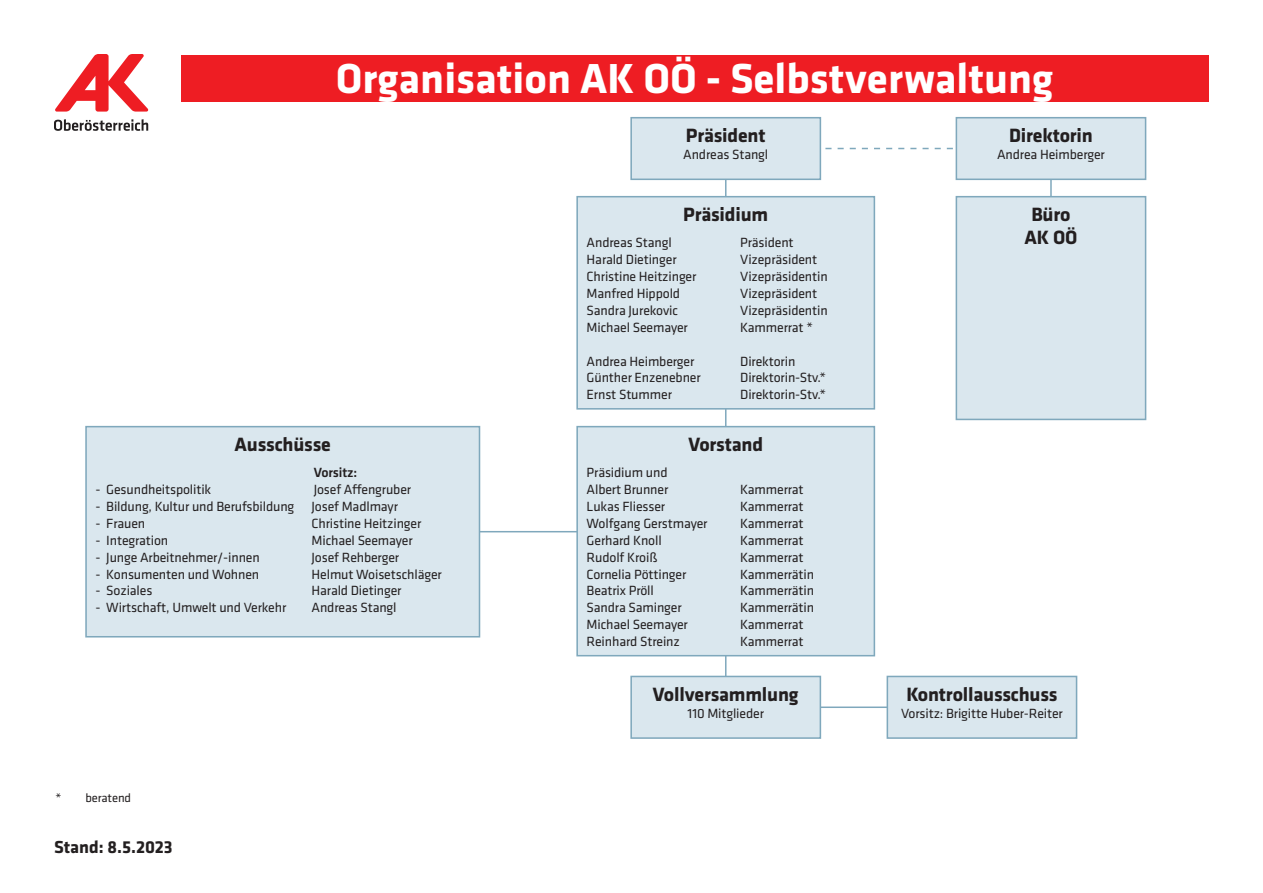
<style>
.page{position:relative;width:1263px;height:893px;background:#fff}
.page>*{position:absolute;margin:0;border:0;box-sizing:border-box;transform-origin:0 0}
.t1{font:700 43.5px "Klavika Basic";color:#fff}
.t2{font:700 19.95px/23.1px "Klavika Basic";letter-spacing:-.01em;color:#231f20;text-align:center}
.t3{font:700 18px "Klavika Basic";color:#231f20}
.t4{font:13.8px/17px "Klavika Basic";letter-spacing:-.01em;color:#231f20}
.t5{font:500 13.8px "Klavika Basic";letter-spacing:-.01em;color:#231f20}
.t6{font:12.6px "Klavika Basic";letter-spacing:-.01em;color:#231f20}
</style>
<div class="page">
<hr style="left:725px;top:160px;width:1px;height:532px;background:#7fa8bc">
<svg style="left:821px;top:148px;width:132px;height:1px"></svg>
<hr style="left:455px;top:531px;width:132px;height:1px;background:#7fa8bc">
<hr style="left:1050px;top:160px;width:2px;height:91px;background:#7fa8bc">
<div style="left:631px;top:118px;width:189px;height:61px;background:#dae7ee"></div>
<div style="left:630px;top:117px;width:191px;height:63px;border:2px solid #7fa8bc"></div>
<div style="left:956px;top:118px;width:189px;height:61px;background:#dae7ee"></div>
<div style="left:955px;top:117px;width:191px;height:63px;border:2px solid #7fa8bc"></div>
<div style="left:577px;top:197px;width:297px;height:212px;background:#dae7ee"></div>
<div style="left:576px;top:196px;width:299px;height:214px;border:2px solid #7fa8bc"></div>
<div style="left:956px;top:197px;width:189px;height:222px;background:#dae7ee"></div>
<div style="left:955px;top:196px;width:191px;height:224px;border:2px solid #7fa8bc"></div>
<div style="left:577px;top:427px;width:297px;height:229px;background:#dae7ee"></div>
<div style="left:576px;top:426px;width:299px;height:230px;border:2px solid #7fa8bc"></div>
<hr style="left:785px;top:706px;width:132px;height:2px;background:#7fa8bc">
<div style="left:631px;top:676px;width:189px;height:62px;background:#dae7ee"></div>
<div style="left:630px;top:676px;width:191px;height:63px;border:2px solid #7fa8bc"></div>
<div style="left:887px;top:676px;width:189px;height:62px;background:#dae7ee"></div>
<div style="left:886px;top:676px;width:191px;height:63px;border:2px solid #7fa8bc"></div>
<div style="left:86px;top:427px;width:393px;height:210px;background:#dae7ee"></div>
<div style="left:85px;top:426px;width:395px;height:211px;border:2px solid #7fa8bc"></div>
<svg style="left:55px;top:54px;width:93px;height:58px"></svg>
<svg style="left:54px;top:119px;width:94px;height:12px"></svg>
<div style="left:181px;top:55px;width:1027px;height:46px;background:#ee1d23"></div>
<h1 class="t1" style="left:336px;top:47px;width:719px">Organisation AK OÖ - Selbstverwaltung</h1>
<h2 class="t2" style="left:235px;top:432px;width:98px">Ausschüsse</h2>
<p class="t5" style="left:314px;top:463px;width:45px">Vorsitz:</p>
<p class="t4" style="left:96px;top:481px;width:117px">- Gesundheitspolitik</p>
<p class="t4" style="left:314px;top:481px;width:99px">Josef Affengruber</p>
<p class="t4" style="left:96px;top:497px;width:304px">- Bildung, Kultur und Berufsbildung Josef Madlmayr</p>
<p class="t4" style="left:96px;top:514px;width:51px">- Frauen</p>
<p class="t4" style="left:312px;top:514px;width:111px">Christine Heitzinger</p>
<p class="t4" style="left:96px;top:531px;width:74px">- Integration</p>
<p class="t4" style="left:312px;top:531px;width:103px">Michael Seemayer</p>
<p class="t4" style="left:96px;top:548px;width:166px">- Junge Arbeitnehmer/-innen</p>
<p class="t4" style="left:312px;top:548px;width:89px">Josef Rehberger</p>
<p class="t4" style="left:96px;top:565px;width:165px">- Konsumenten und Wohnen</p>
<p class="t4" style="left:312px;top:565px;width:132px">Helmut Woisetschläger</p>
<p class="t4" style="left:96px;top:582px;width:58px">- Soziales</p>
<p class="t4" style="left:312px;top:582px;width:91px">Harald Dietinger</p>
<p class="t4" style="left:96px;top:599px;width:192px">- Wirtschaft, Umwelt und Verkehr</p>
<p class="t4" style="left:312px;top:599px;width:87px">Andreas Stangl</p>
<p class="t6" style="left:56px;top:790px;width:77px">* beratend</p>
<h3 class="t3" style="left:54px;top:834px;width:120px">Stand: 8.5.2023</h3>
<h2 class="t2" style="left:686px;top:123px;width:81px">Präsident</h2>
<p class="t4" style="left:683px;top:146px;width:87px">Andreas Stangl</p>
<h2 class="t2" style="left:683px;top:202px;width:86px">Präsidium</h2>
<p class="t4" style="left:587px;top:234px;width:87px">Andreas Stangl</p>
<p class="t4" style="left:740px;top:234px;width:55px">Präsident</p>
<p class="t4" style="left:587px;top:251px;width:91px">Harald Dietinger</p>
<p class="t4" style="left:740px;top:251px;width:78px">Vizepräsident</p>
<p class="t4" style="left:587px;top:268px;width:111px">Christine Heitzinger</p>
<p class="t4" style="left:740px;top:268px;width:89px">Vizepräsidentin</p>
<p class="t4" style="left:587px;top:284px;width:95px">Manfred Hippold</p>
<p class="t4" style="left:740px;top:284px;width:78px">Vizepräsident</p>
<p class="t4" style="left:587px;top:301px;width:93px">Sandra Jurekovic</p>
<p class="t4" style="left:740px;top:301px;width:89px">Vizepräsidentin</p>
<p class="t4" style="left:587px;top:318px;width:103px">Michael Seemayer</p>
<p class="t4" style="left:740px;top:318px;width:74px">Kammerrat *</p>
<p class="t4" style="left:587px;top:352px;width:109px">Andrea Heimberger</p>
<p class="t4" style="left:740px;top:352px;width:57px">Direktorin</p>
<p class="t4" style="left:587px;top:369px;width:116px">Günther Enzenebner</p>
<p class="t4" style="left:740px;top:369px;width:87px">Direktorin-Stv.*</p>
<p class="t4" style="left:587px;top:386px;width:87px">Ernst Stummer</p>
<p class="t4" style="left:740px;top:386px;width:87px">Direktorin-Stv.*</p>
<p class="t4" style="left:587px;top:464px;width:83px">Präsidium und<br>Albert Brunner</p>
<h2 class="t2" style="left:688px;top:432px;width:76px">Vorstand</h2>
<p class="t4" style="left:740px;top:481px;width:65px">Kammerrat</p>
<p class="t4" style="left:587px;top:497px;width:80px">Lukas Fliesser</p>
<p class="t4" style="left:740px;top:497px;width:65px">Kammerrat</p>
<p class="t4" style="left:587px;top:514px;width:122px">Wolfgang Gerstmayer</p>
<p class="t4" style="left:740px;top:514px;width:65px">Kammerrat</p>
<p class="t4" style="left:587px;top:531px;width:77px">Gerhard Knoll</p>
<p class="t4" style="left:740px;top:531px;width:65px">Kammerrat</p>
<p class="t4" style="left:587px;top:548px;width:72px">Rudolf Kroiß</p>
<p class="t4" style="left:740px;top:548px;width:65px">Kammerrat</p>
<p class="t4" style="left:587px;top:565px;width:101px">Cornelia Pöttinger</p>
<p class="t4" style="left:740px;top:565px;width:75px">Kammerrätin</p>
<p class="t4" style="left:587px;top:582px;width:69px">Beatrix Pröll</p>
<p class="t4" style="left:740px;top:582px;width:75px">Kammerrätin</p>
<p class="t4" style="left:587px;top:599px;width:97px">Sandra Saminger</p>
<p class="t4" style="left:740px;top:599px;width:75px">Kammerrätin</p>
<p class="t4" style="left:587px;top:616px;width:103px">Michael Seemayer</p>
<p class="t4" style="left:740px;top:616px;width:65px">Kammerrat</p>
<p class="t4" style="left:587px;top:633px;width:95px">Reinhard Streinz</p>
<p class="t4" style="left:740px;top:633px;width:65px">Kammerrat</p>
<h2 class="t2" style="left:653px;top:682px;width:147px">Vollversammlung</h2>
<p class="t4" style="left:688px;top:704px;width:78px">110 Mitglieder</p>
<h2 class="t2" style="left:1009px;top:123px;width:85px">Direktorin</h2>
<p class="t4" style="left:997px;top:146px;width:109px">Andrea Heimberger</p>
<h2 class="t2" style="left:1024px;top:202px;width:54px">Büro<br>AK OÖ</h2>
<h2 class="t2" style="left:906px;top:682px;width:153px">Kontrollausschuss</h2>
<p class="t4" style="left:901px;top:704px;width:163px">Vorsitz: Brigitte Huber-Reiter</p>
</div>
